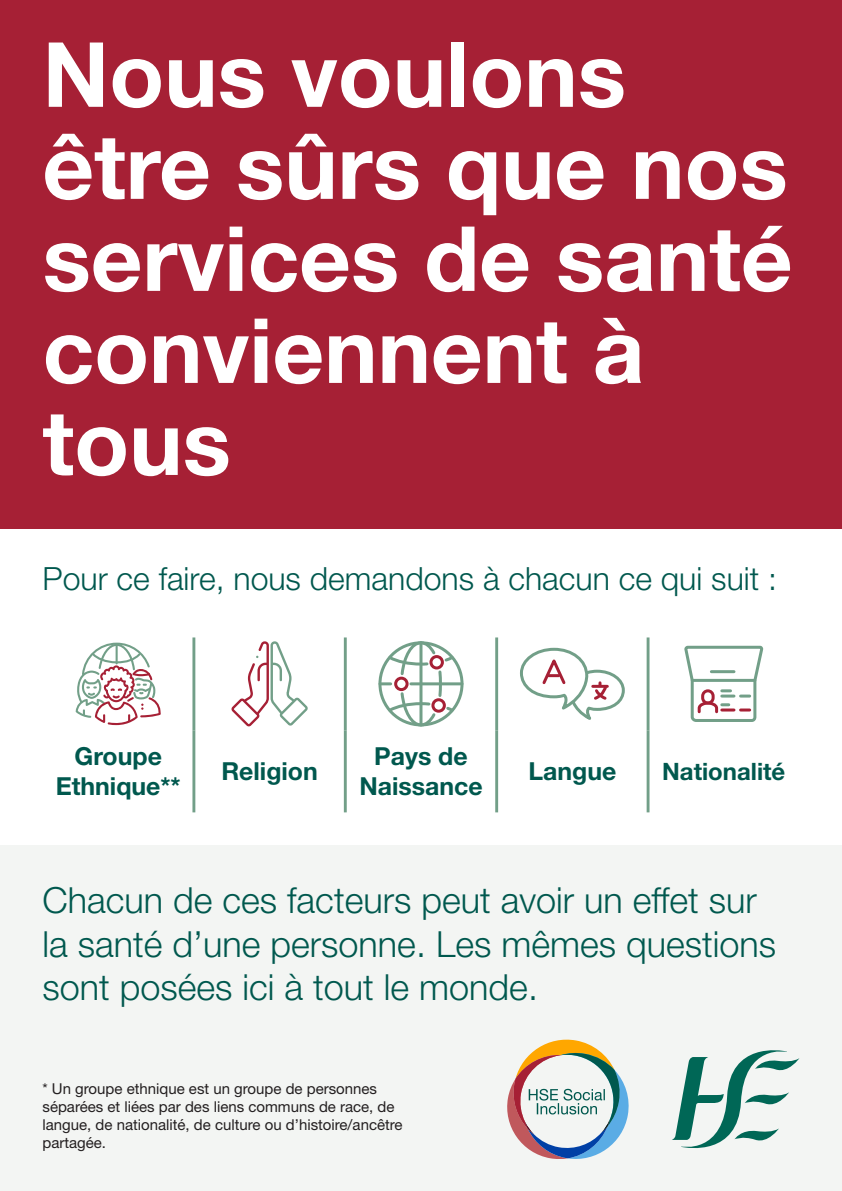
<style>
.page{position:relative;width:842px;height:1191px;background:#fff}
.page>*{position:absolute;margin:0;border:0;box-sizing:border-box;transform-origin:0 0}
.heads{font:700 90px/92px "Helvetica Neue LT Std";color:#fff}
.heads-2{font:300 36px/43.2px "Helvetica Neue LT Std";color:#00584e}
.heads-3{font:300 32px "Helvetica Neue LT Std";color:#00584e}
.heads-4{font:700 24.8px/29.8px "Helvetica Neue LT Std";color:#00584e;text-align:center}
.heads-5{font:700 23.9px "Helvetica Neue LT Std";color:#00584e}
.body{font:15px/18px "Helvetica Neue LT Std";color:#231f20}
</style>
<div class="page">
<div style="left:0;top:845px;width:842px;height:346px;background:#f3f5f3"></div>
<svg style="left:672px;top:1050px;width:127px;height:98px"></svg>
<svg style="left:507px;top:1039px;width:122px;height:120px"></svg>
<div style="left:0;top:0;width:842px;height:529px;background:#a62035"></div>
<hr style="left:192px;top:637px;width:3px;height:93px;background:#729f88">
<hr style="left:344px;top:637px;width:3px;height:93px;background:#729f88">
<hr style="left:192px;top:730px;width:3px;height:82px;background:#729f88">
<hr style="left:344px;top:730px;width:3px;height:82px;background:#729f88">
<hr style="left:495px;top:637px;width:3px;height:93px;background:#729f88">
<hr style="left:495px;top:730px;width:3px;height:82px;background:#729f88">
<hr style="left:647px;top:637px;width:2px;height:93px;background:#729f88">
<hr style="left:647px;top:730px;width:2px;height:82px;background:#729f88">
<svg style="left:76px;top:642px;width:85px;height:83px"></svg>
<svg style="left:231px;top:641px;width:77px;height:85px"></svg>
<hr style="left:411px;top:682px;width:51px;height:3px;background:#729f88">
<svg style="left:380px;top:641px;width:76px;height:86px"></svg>
<svg style="left:520px;top:647px;width:105px;height:73px"></svg>
<svg style="left:686px;top:645px;width:78px;height:77px"></svg>
<p class="heads" style="left:43px;top:27px;width:752px">Nous voulons être sûrs que nos services de santé conviennent à tous</p>
<p class="heads-3" style="left:43px;top:559px;width:736px">Pour ce faire, nous demandons à chacun ce qui suit :</p>
<p class="heads-4" style="left:56px;top:741px;width:127px">Groupe<br>Ethnique**</p>
<p class="heads-4" style="left:221px;top:756px;width:98px">Religion</p>
<p class="heads-4" style="left:359px;top:741px;width:125px">Pays de<br>Naissance</p>
<p class="heads-4" style="left:528px;top:756px;width:89px">Langue</p>
<p class="heads-5" style="left:662px;top:756px;width:125px">Nationalité</p>
<p class="heads-2" style="left:43px;top:878px;width:735px">Chacun de ces facteurs peut avoir un effet sur la santé d’une personne. Les mêmes questions sont posées ici à tout le monde.</p>
<p class="body" style="left:43px;top:1079px;width:362px">* Un groupe ethnique est un groupe de personnes séparées et liées par des liens communs de race, de langue, de nationalité, de culture ou d’histoire/ancêtre partagée.</p>
</div>
